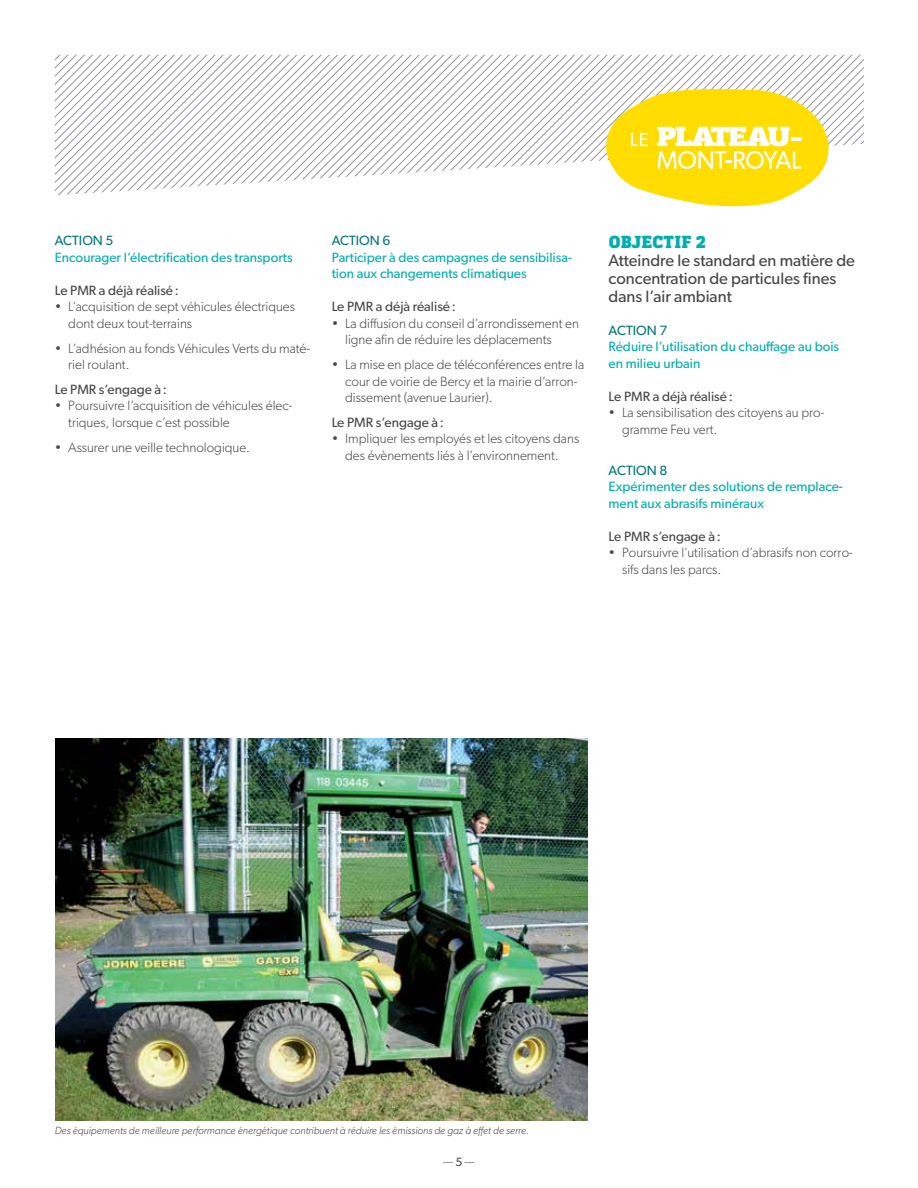
<style>
.page{position:relative;width:918px;height:1188px;background:#fff}
.page>*{position:absolute;margin:0;border:0;box-sizing:border-box;transform-origin:0 0}
.t1{font:900 18px "Kondolar";letter-spacing:.005em;color:#00afad}
.t2{font:16.5px/18px "Gibson";color:#464547}
.t3{font:300 13.5px/16.5px "Gibson";color:#464547}
.t4{font:13.5px/16.5px "Gibson";color:#00afad}
.t5{font:13.5px "Gibson";color:#464547}
.t6{font:13.5px "Gibson";color:#007476}
.t7{font:300 12px "Gibson";color:#464547}
.t8{font:italic 300 10.5px "Gibson";color:#464547}
.s1{font-weight:400}
</style>
<div class="page">
<svg style="left:55px;top:55px;width:809px;height:140px"></svg>
<svg style="left:605px;top:88px;width:224px;height:119px"></svg>
<img style="left:55px;top:739px;width:533px;height:381px">
<p class="t6" style="left:55px;top:233px;width:60px">Action 5</p>
<p class="t4" style="left:55px;top:249px;width:239px">Encourager l’électrification des transports</p>
<p class="t5" style="left:55px;top:282px;width:126px">Le PMR a déjà réalisé:</p>
<p class="t3" style="left:68px;top:298px;width:228px;text-indent:-14px">• L’acquisition de sept véhicules électriques dont deux tout-terrains</p>
<p class="t3" style="left:68px;top:340px;width:243px;text-indent:-14px">• L’adhésion au fonds Véhicules Verts du maté&shy;riel roulant.</p>
<p class="t5" style="left:55px;top:381px;width:114px">Le PMR s’engage à :</p>
<p class="t3" style="left:68px;top:397px;width:226px;text-indent:-14px">• Poursuivre l’acquisition de véhicules élec&shy;triques, lorsque c’est possible</p>
<p class="t3" style="left:55px;top:439px;width:197px">• Assurer une veille technologique.</p>
<p class="t6" style="left:332px;top:233px;width:60px">Action 6</p>
<p class="t4" style="left:332px;top:249px;width:242px">Participer à des campagnes de sensibilisa&shy;tion aux changements climatiques</p>
<p class="t5" style="left:332px;top:299px;width:126px">Le PMR a déjà réalisé:</p>
<p class="t3" style="left:345px;top:315px;width:235px;text-indent:-14px">• La diffusion du conseil d’arrondissement en ligne afin de réduire les déplacements</p>
<p class="t3" style="left:345px;top:356px;width:241px;text-indent:-14px">• La mise en place de téléconférences entre la cour de voirie de Bercy et la mairie d’arron&shy;dissement (avenue Laurier).</p>
<p class="t5" style="left:332px;top:414px;width:114px">Le PMR s’engage à :</p>
<p class="t3" style="left:332px;top:430px;width:249px;text-align:center">• Impliquer les employés et les citoyens dans des évènements liés à l’environnement.</p>
<h1 class="t1" style="left:609px;top:230px;width:99px">Objectif 2</h1>
<p class="t2" style="left:609px;top:251px;width:248px">Atteindre le standard en matière de concentration de particules fines dans l’air ambiant</p>
<p class="t6" style="left:609px;top:322px;width:60px">Action 7</p>
<p class="t4" style="left:609px;top:338px;width:232px">Réduire l’utilisation du chauffage au bois en milieu urbain</p>
<p class="t5" style="left:609px;top:388px;width:126px">Le PMR a déjà réalisé:</p>
<p class="t3" style="left:622px;top:404px;width:204px;text-indent:-14px">• La sensibilisation des citoyens au pro&shy;gramme Feu vert.</p>
<p class="t6" style="left:609px;top:462px;width:60px">Action 8</p>
<p class="t4" style="left:609px;top:478px;width:236px">Expérimenter des solutions de remplace&shy;ment aux abrasifs minéraux</p>
<p class="t5" style="left:609px;top:528px;width:114px">Le PMR s’engage à :</p>
<p class="t3" style="left:622px;top:544px;width:232px;text-indent:-14px">• Poursuivre l’utilisation d’abrasifs non corro&shy;sifs dans les parcs.</p>
<p class="t8" style="left:55px;top:1124px;width:476px">Des équipements de meilleure performance énergétique contribuent à réduire les émissions de gaz à effet de serre.</p>
<p class="t7" style="left:443px;top:1154px;width:33px">— <span class="s1">5</span> —</p>
</div>
